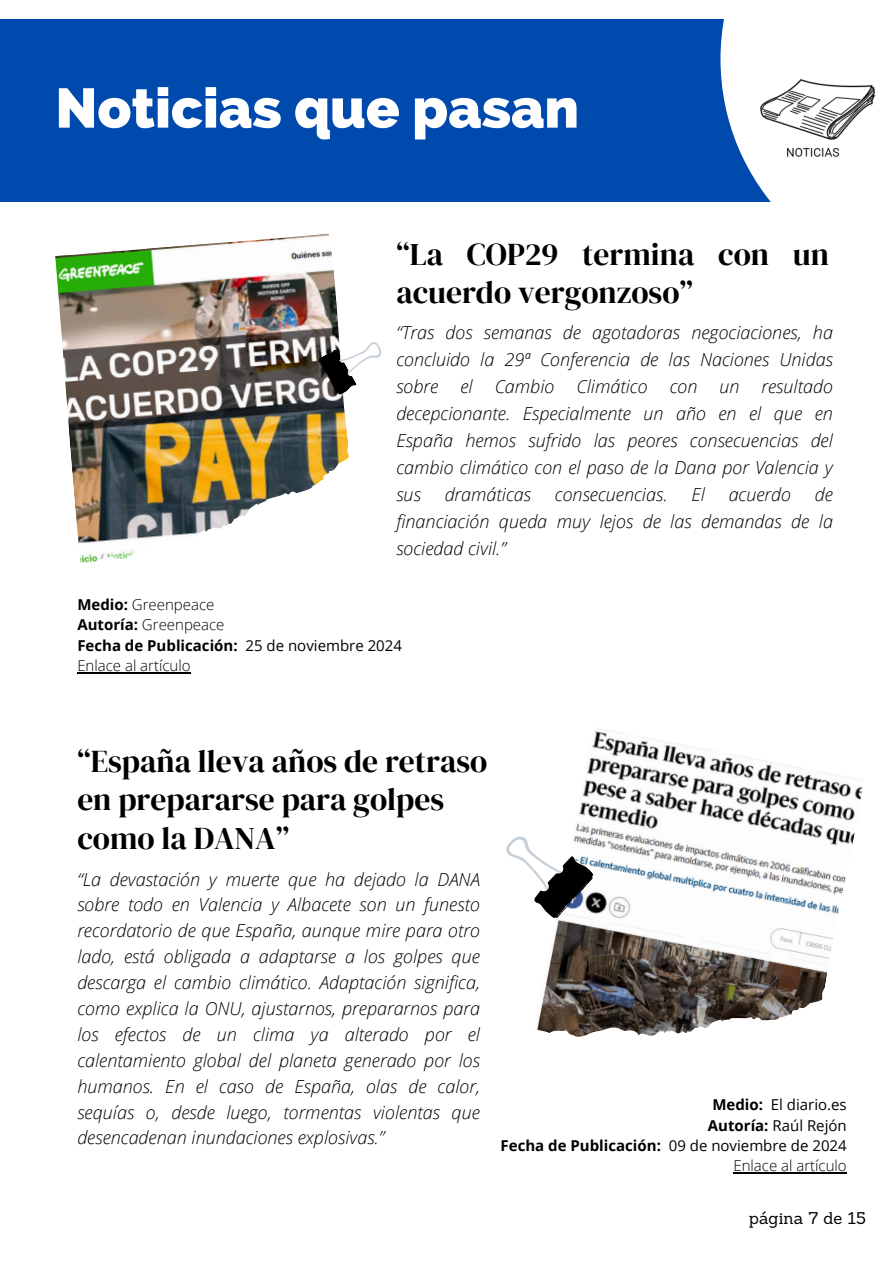
<style>
.page{position:relative;width:894px;height:1264px;background:#fff}
.page>*{position:absolute;margin:0;border:0;box-sizing:border-box;transform-origin:0 0}
.t1{font:800 55.5px "Raleway";color:#fff}
.t2{font:31.5px/38.2px "DM Serif Display";color:#000}
.t3{font:italic 300 18px/25.8px "Open Sans";color:#000;text-align:justify}
.t4{font:16.5px "Sanchez";color:#000}
.t5{font:300 15px "Open Sans";color:#000}
.t6{font:700 15px "Open Sans";color:#000}
.t7{font:15px "Open Sans";color:#000}
.s1{font-weight:700}
.s2{font-weight:400}
</style>
<div class="page">
<div style="left:0;top:19px;width:893px;height:182px;background:#004aad"></div>
<div style="left:720px;top:0;width:173px;height:287px;background:#fff"></div>
<img style="left:760px;top:79px;width:116px;height:78px">
<img style="left:55px;top:233px;width:294px;height:330px">
<svg style="left:318px;top:338px;width:63px;height:57px"></svg>
<img style="left:536px;top:728px;width:327px;height:309px">
<svg style="left:506px;top:831px;width:88px;height:88px"></svg>
<hr style="left:77px;top:672px;width:114px;height:1px;background:#000">
<hr style="left:733px;top:1172px;width:113px;height:1px;background:#000">
<p class="t1" style="left:55px;top:75px;width:525px">Noticias que pasan</p>
<p class="t2" style="left:396px;top:235px;width:434px">“La COP29 termina con un acuerdo vergonzoso”</p>
<p class="t3" style="left:396px;top:318px;width:438px;line-height:27px">“Tras dos semanas de agotadoras negociaciones, ha concluido la 29ª Conferencia de las Naciones Unidas sobre el Cambio Climático con un resultado decepcionante. Especialmente un año en el que en España hemos sufrido las peores consecuencias del cambio climático con el paso de la Dana por Valencia y sus</p>
<p class="t3" style="left:444px;top:481px;width:88px">dramáticas</p>
<p class="t3" style="left:554px;top:481px;width:114px">consecuencias.</p>
<p class="t3" style="left:691px;top:481px;width:15px">El</p>
<p class="t3" style="left:728px;top:481px;width:64px">acuerdo</p>
<p class="t3" style="left:396px;top:480px;width:438px;line-height:27px;text-indent:418px">de financiación queda muy lejos de las demandas de la sociedad civil.”</p>
<h3 class="t5" style="left:77px;top:594px;width:138px"><span class="s1">Medio:</span> Greenpeace</h3>
<h3 class="t5" style="left:77px;top:614px;width:149px"><span class="s1">Autoría:</span> Greenpeace</h3>
<h2 class="t6" style="left:77px;top:634px;width:162px">Fecha de Publicación:</h2>
<h2 class="t7" style="left:245px;top:634px;width:158px">25 de noviembre 2024</h2>
<h2 class="t5" style="left:77px;top:655px;width:115px">Enlace al artículo</h2>
<h3 class="t2" style="left:77px;top:741px;width:411px">“España lleva años de retraso en prepararse para golpes como la DANA”</h3>
<p class="t3" style="left:77px;top:865px;width:404px">“La devastación y muerte que ha dejado la DANA sobre todo en Valencia y Albacete son un funesto recordatorio de que España, aunque mire para otro lado, está obligada a adaptarse a los golpes que descarga el cambio climático. Adaptación significa, como explica la ONU, ajustarnos, prepararnos para los efectos de un clima ya alterado por el calentamiento global del planeta generado por los humanos. En el caso de España, olas de calor, sequías o, desde luego, tormentas violentas que desencadenan inundaciones explosivas.”</p>
<p class="t7" style="left:712px;top:1094px;width:136px"><span class="s1">Medio:</span> El diario.es</p>
<p class="t7" style="left:707px;top:1114px;width:140px"><span class="s1">Autoría:</span> Raúl Rejón</p>
<p class="t6" style="left:500px;top:1134px;width:347px">Fecha de Publicación: <span class="s2">09 de noviembre de 2024</span></p>
<p class="t5" style="left:733px;top:1155px;width:115px">Enlace al artículo</p>
<p class="t4" style="left:748px;top:1206px;width:118px">página 7 de 15</p>
</div>
